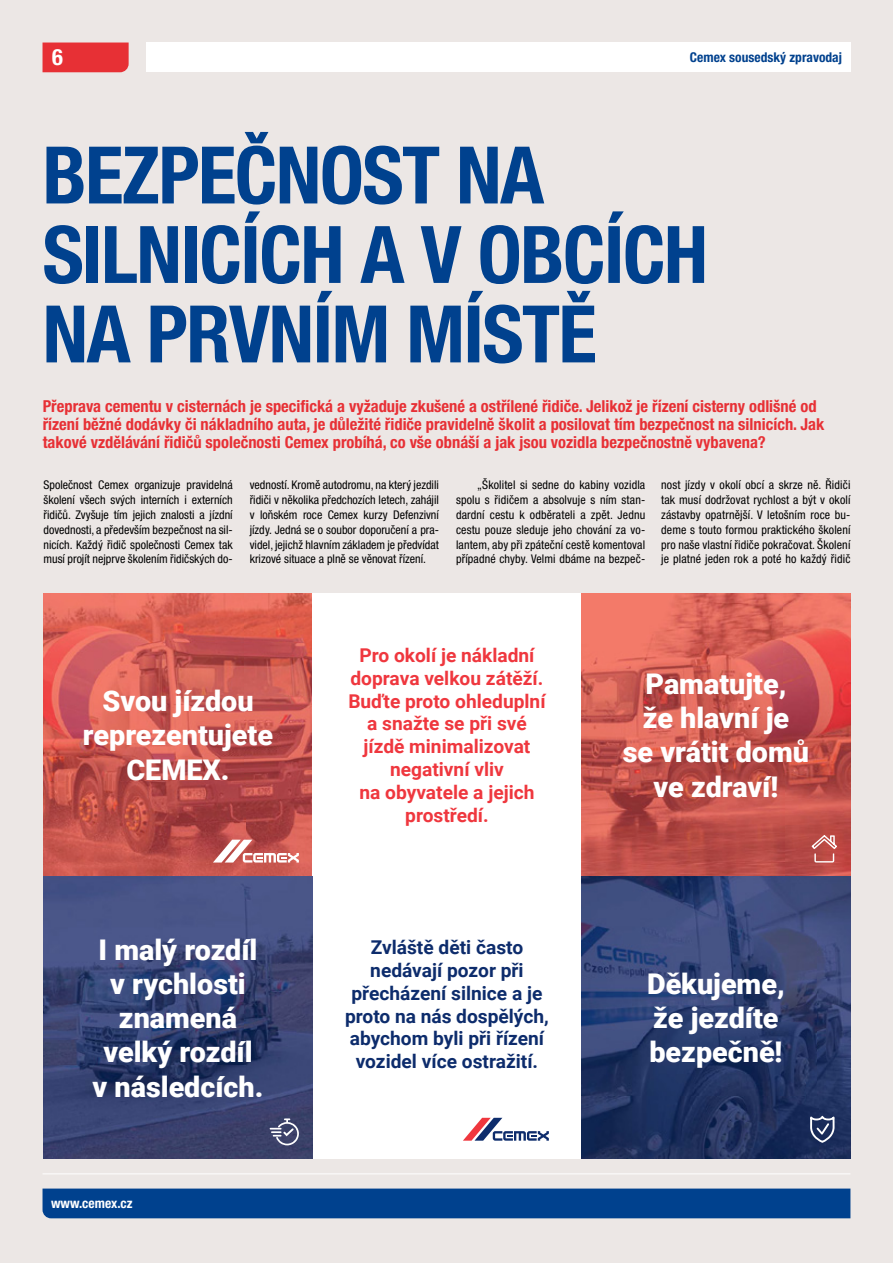
<style>
.page{position:relative;width:893px;height:1263px;background:#ece7e5}
.page>*{position:absolute;margin:0;border:0;box-sizing:border-box;transform-origin:0 0}
.t1{font:700 condensed 79.5px/79.5px "Helvetica Neue LT Pro";letter-spacing:-.02em;color:#00418e}
.t2{font:900 28.5px/34.2px "Roboto";color:#fff;text-align:center}
.t3{font:700 condensed 22.5px "Helvetica Neue LT Pro";color:#fff}
.t4{font:700 19.05px/22.8px "Roboto";color:#ef373e;text-align:center}
.t5{font:700 19.05px/22.8px "Roboto";color:#0d2c6c;text-align:center}
.t6{font:700 condensed 16.5px/18px "Helvetica Neue LT Pro";color:#e73035}
.t7{font:700 condensed 13.5px "Helvetica Neue LT Pro";color:#00418e}
.t8{font:700 condensed 13.5px "Helvetica Neue LT Pro";color:#fff}
.t9{font:condensed 12px/14.9px "Helvetica Neue LT Pro";letter-spacing:.01em;color:#000;text-align:justify}
</style>
<div class="page">
<img style="left:44px;top:593px;width:268px;height:566px">
<img style="left:581px;top:593px;width:269px;height:283px">
<div style="left:312px;top:593px;width:269px;height:566px;background:#fff"></div>
<svg style="left:581px;top:876px;width:269px;height:283px;background:#2d3e6e"></svg>
<svg style="left:463px;top:1118px;width:86px;height:23px"></svg>
<svg style="left:213px;top:840px;width:86px;height:22px;background:#d68f8c"></svg>
<svg style="left:810px;top:1116px;width:24px;height:27px"></svg>
<svg style="left:270px;top:1118px;width:29px;height:27px"></svg>
<svg style="left:812px;top:835px;width:25px;height:27px"></svg>
<hr style="left:43px;top:1173px;width:807px;height:1px;background:#fff">
<div style="left:43px;top:43px;width:86px;height:29px;background:#e73035"></div>
<div style="left:146px;top:43px;width:704px;height:29px;background:#fff"></div>
<div style="left:43px;top:1188px;width:807px;height:30px;background:#00418e"></div>
<p class="t3" style="left:52px;top:44px;width:12px">6</p>
<p class="t7" style="left:690px;top:49px;width:153px">Cemex sousedský zpravodaj</p>
<p class="t1" style="left:43px;top:134px;width:503px">BEZPEČNOST NA</p>
<p class="t1" style="left:43px;top:214px;width:667px">SILNICÍCH A V OBCÍCH<br>NA PRVNÍM MÍSTĚ</p>
<p class="t6" style="left:43px;top:396px;width:783px">Přeprava cementu v cisternách je specifická a vyžaduje zkušené a ostřílené řidiče. Jelikož je řízení cisterny odlišné od řízení běžné dodávky či nákladního auta, je důležité řidiče pravidelně školit a posilovat tím bezpečnost na silnicích. Jak takové vzdělávání řidičů společnosti Cemex probíhá, co vše obnáší a jak jsou vozidla bezpečnostně vybavena?</p>
<p class="t9" style="left:44px;top:477px;width:191px">Společnost Cemex organizuje pravidelná školení všech svých interních i externích řidičů. Zvyšuje tím jejich znalosti a jízdní dovednosti, a především bezpečnost na sil&shy;nicích. Každý řidič společnosti Cemex tak musí projít nejprve školením řidičských do-</p>
<p class="t9" style="left:250px;top:477px;width:191px">vedností. Kromě autodromu, na který jezdili řidiči v několika předchozích letech, zahájil v loňském roce Cemex kurzy Defenzivní jízdy. Jedná se o soubor doporučení a pra&shy;videl, jejichž hlavním základem je předvídat krizové situace a plně se věnovat řízení.</p>
<p class="t9" style="left:456px;top:477px;width:191px;text-indent:21px">„Školitel si sedne do kabiny vozidla spolu s řidičem a absolvuje s ním stan&shy;dardní cestu k odběrateli a zpět. Jednu cestu pouze sleduje jeho chování za vo&shy;lantem, aby při zpáteční cestě komentoval případné chyby. Velmi dbáme na bezpeč-</p>
<p class="t9" style="left:661px;top:477px;width:191px">nost jízdy v okolí obcí a skrze ně. Řidiči tak musí dodržovat rychlost a být v okolí zástavby opatrnější. V letošním roce bu&shy;deme s touto formou praktického školení pro naše vlastní řidiče pokračovat. Školení je platné jeden rok a poté ho každý řidič</p>
<p class="t2" style="left:83px;top:683px;width:192px">Svou jízdou reprezentujete<br>CEMEX.</p>
<p class="t4" style="left:348px;top:643px;width:199px">Pro okolí je nákladní doprava velkou zátěží.<br>Buďte proto ohleduplní a snažte se při své jízdě minimalizovat negativní vliv<br>na obyvatele a jejich prostředí.</p>
<p class="t2" style="left:93px;top:931px;width:172px">I malý rozdíl v rychlosti znamená velký rozdíl v následcích.</p>
<p class="t5" style="left:345px;top:935px;width:205px">Zvláště děti často nedávají pozor při přecházení silnice a je proto na nás dospělých, abychom byli při řízení vozidel více ostražití.</p>
<p class="t8" style="left:51px;top:1195px;width:83px">www.cemex.cz</p>
<p class="t2" style="left:623px;top:666px;width:188px">Pamatujte,<br>že hlavní je<br>se vrátit domů ve zdraví!</p>
<p class="t2" style="left:647px;top:965px;width:139px;text-align:left">Děkujeme, že jezdíte bezpečně!</p>
</div>
